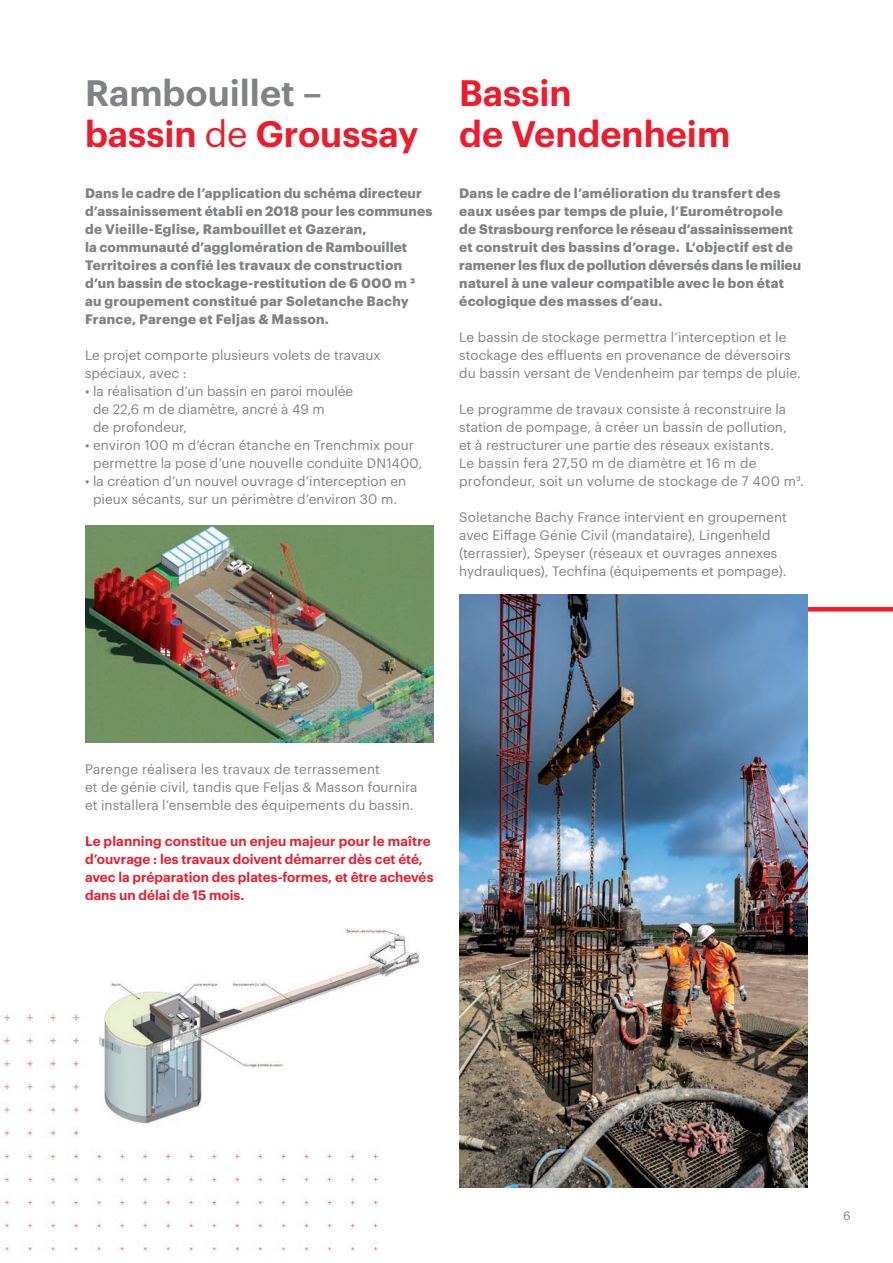
<style>
.page{position:relative;width:893px;height:1263px;background:#fff}
.page>*{position:absolute;margin:0;border:0;box-sizing:border-box;transform-origin:0 0}
.t1{font:600 36px/40.5px "Graphik";color:#ee1b2c}
.t2{font:13.5px/18px "Graphik";letter-spacing:.005em;color:#808285}
.t3{font:700 13.5px/18px "Graphik";letter-spacing:.015em;color:#808285}
.t4{font:600 13.5px/18px "Graphik";color:#ee1b2c}
.t5{font:12px "Graphik";color:#808285}
.s1{color:#808285}
.s2{font-weight:400}
</style>
<div class="page">
<img style="left:1px;top:1011px;width:378px;height:241px">
<hr style="left:802px;top:607px;width:91px;height:4px;background:#ee1b2c">
<div style="left:85px;top:912px;width:349px;height:235px;background:#fff"></div>
<img style="left:99px;top:928px;width:321px;height:196px">
<img style="left:85px;top:525px;width:349px;height:217px">
<img style="left:459px;top:594px;width:349px;height:594px">
<h1 class="t1" style="left:85px;top:70px;width:335px"><span class="s1">Rambouillet – </span>bassin <span class="s2">de</span> Groussay</h1>
<p class="t3" style="left:85px;top:183px;width:349px">Dans le cadre de l’application du schéma directeur d’assainissement établi en 2018 pour les communes de Vieille-Eglise, Rambouillet et Gazeran,<br>la communauté d’agglomération de Rambouillet Territoires a confié les travaux de construction d’un bassin de stockage-restitution de 6 000 m 3 au groupement constitué par Soletanche Bachy France, Parenge et Feljas &amp; Masson.</p>
<p class="t2" style="left:85px;top:345px;width:297px">Le projet comporte plusieurs volets de travaux spéciaux, avec :</p>
<p class="t2" style="left:93px;top:381px;width:262px;text-indent:-8px">• la réalisation d’un bassin en paroi moulée de 22,6 m de diamètre, ancré à 49 m<br>de profondeur,</p>
<p class="t2" style="left:93px;top:435px;width:331px;text-indent:-8px">• environ 100 m d’écran étanche en Trenchmix pour permettre la pose d’une nouvelle conduite DN1400,</p>
<p class="t2" style="left:85px;top:471px;width:323px;text-align:center">• la création d’un nouvel ouvrage d’interception en pieux sécants, sur un périmètre d’environ 30 m.</p>
<h1 class="t1" style="left:459px;top:70px;width:273px">Bassin<br>de Vendenheim</h1>
<p class="t3" style="left:459px;top:183px;width:343px">Dans le cadre de l’amélioration du transfert des eaux usées par temps de pluie, l’Eurométropole de Strasbourg renforce le réseau d’assainissement et construit des bassins d’orage. L‘objectif est de ramener les flux de pollution déversés dans le milieu naturel à une valeur compatible avec le bon état écologique des masses d’eau.</p>
<p class="t2" style="left:459px;top:327px;width:343px">Le bassin de stockage permettra l’interception et le stockage des effluents en provenance de déversoirs du bassin versant de Vendenheim par temps de pluie.</p>
<p class="t2" style="left:459px;top:399px;width:346px">Le programme de travaux consiste à reconstruire la station de pompage, à créer un bassin de pollution,<br>et à restructurer une partie des réseaux existants.<br>Le bassin fera 27,50 m de diamètre et 16 m de profondeur, soit un volume de stockage de 7 400 m3.</p>
<p class="t2" style="left:459px;top:507px;width:329px">Soletanche Bachy France intervient en groupement avec Eiffage Génie Civil (mandataire), Lingenheld (terrassier), Speyser (réseaux et ouvrages annexes hydrauliques), Techfina (équipements et pompage).</p>
<p class="t2" style="left:85px;top:759px;width:334px">Parenge réalisera les travaux de terrassement<br>et de génie civil, tandis que Feljas &amp; Masson fournira et installera l’ensemble des équipements du bassin.</p>
<p class="t4" style="left:85px;top:831px;width:350px">Le planning constitue un enjeu majeur pour le maître d’ouvrage : les travaux doivent démarrer dès cet été, avec la préparation des plates-formes, et être achevés dans un délai de 15 mois.</p>
<p class="t5" style="left:843px;top:1207px;width:9px">6</p>
</div>
